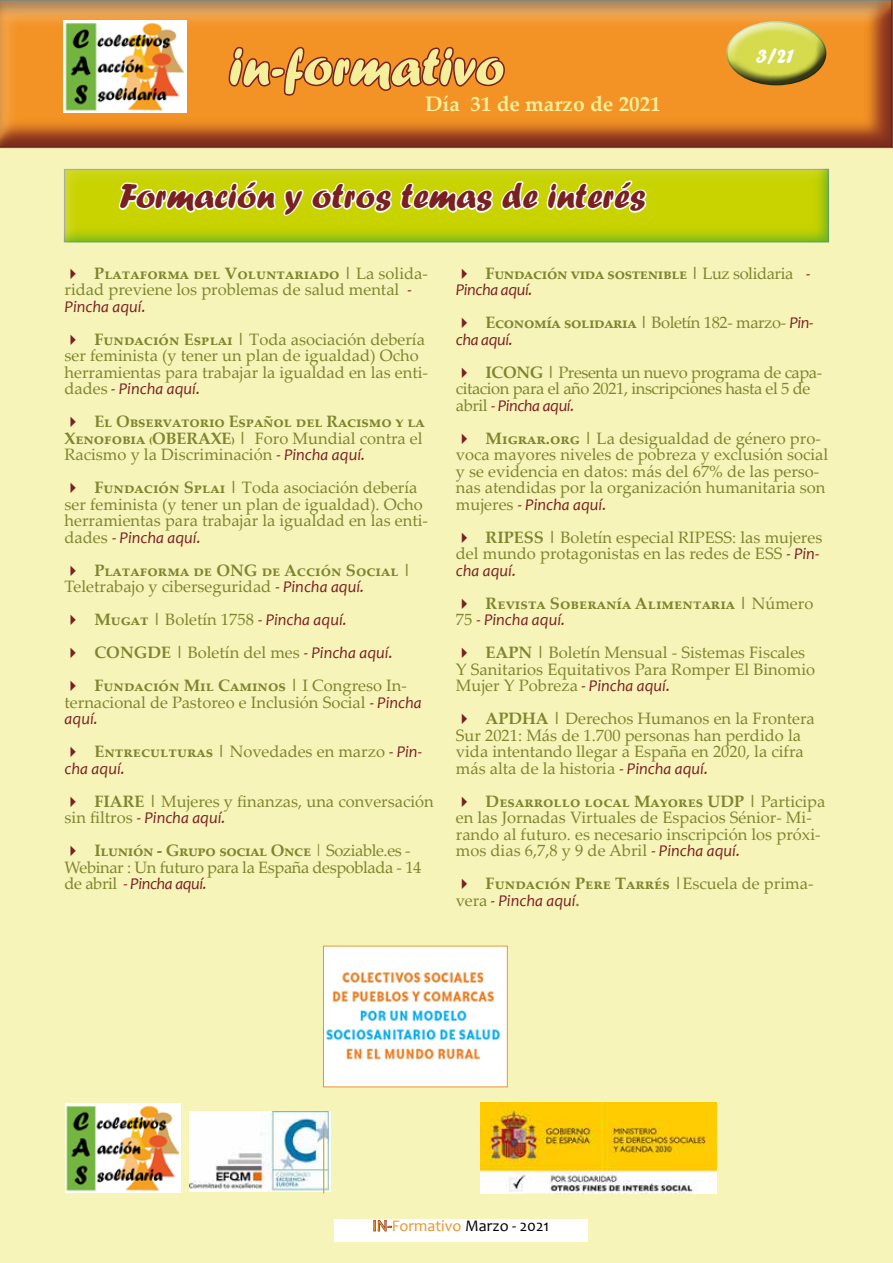
<style>
.page{position:relative;width:893px;height:1263px;background:#f7f4ba}
.page>*{position:absolute;margin:0;border:0;box-sizing:border-box;transform-origin:0 0}
.t1{font:54px "Forte";letter-spacing:-.005em;color:#f5ef9b}
.t2{font:36px "Forte";color:#792020}
.t3{font:700 21px "Palatino Linotype";color:#f5ef9b}
.t4{font:21px "Forte";color:#fff}
.t5{font:16.5px/16.5px "Palatino Linotype";color:#7e852e}
.t6{font:700 16.5px/16.5px "Palatino Linotype";color:#7e852e}
.t7{font:italic 16.5px "Candara";color:#792020}
.t8{font:16.5px/16.5px "Palatino Linotype";letter-spacing:-.025em;color:#7e852e}
.t9{font:700 16.5px "Palatino Linotype";letter-spacing:-.025em;color:#7e852e}
.t10{font:italic 16.5px "Candara";letter-spacing:-.025em;color:#792020}
.t11{font:16.2px "Candara";color:#ec9528}
.s1{font-weight:700}
.s2{font-family:"Candara";font-style:italic;color:#792020}
.s3{font-family:"Palatino Linotype";font-style:normal;color:#7e852e}
.s4{font-weight:400}
.s5{font-family:"Candara";font-weight:400;font-style:italic;color:#792020}
.s6{font-family:"Palatino Linotype";font-weight:700;font-style:normal;color:#7e852e}
.s7{color:#000}
</style>
<div class="page">
<div style="left:0;top:0;width:893px;height:150px;background:#792020;opacity:.75"></div>
<div style="left:724px;top:19px;width:103px;height:43px;background:#fff;opacity:.75"></div>
<div style="left:724px;top:35px;width:103px;height:53px;background:#000;opacity:.75"></div>
<img style="left:64px;top:21px;width:123px;height:92px">
<div style="left:334px;top:1219px;width:254px;height:23px;background:#fff"></div>
<svg style="left:373px;top:1220px;width:19px;height:12px"></svg>
<img style="left:66px;top:1104px;width:114px;height:88px">
<img style="left:190px;top:1111px;width:140px;height:81px">
<img style="left:481px;top:1102px;width:235px;height:91px">
<img style="left:325px;top:948px;width:181px;height:137px">
<div style="left:323px;top:946px;width:185px;height:141px;border:1px solid #ec9528"></div>
<hr style="left:323px;top:1129px;width:1px;height:64px;background:#c7a900">
<div style="left:50px;top:167px;width:781px;height:78px;background:#3fa535;opacity:.75"></div>
<h1 class="t1" style="left:229px;top:35px;width:277px">in-formativo</h1>
<p class="t3" style="left:425px;top:89px;width:237px">Día 31 de marzo de 2021</p>
<h2 class="t2" style="left:119px;top:175px;width:528px">Formación y otros temas de interés</h2>
<p class="t4" style="left:756px;top:43px;width:40px">3/21</p>
<p class="t5" style="left:65px;top:264px;width:365px;text-indent:30px"><span class="s1">Plataforma del Voluntariado |</span> La solida&shy;ridad previene los problemas de salud mental <span class="s2">-</span></p>
<p class="t7" style="left:65px;top:296px;width:83px">Pincha aquí.</p>
<p class="t5" style="left:65px;top:330px;width:365px;text-indent:30px"><span class="s1">Fundación Esplai |</span> Toda asociación debería ser feminista (y tener un plan de igualdad) Ocho herramientas para trabajar la igualdad en las enti-</p>
<p class="t7" style="left:65px;top:378px;width:137px"><span class="s3">dades</span> - Pincha aquí.</p>
<p class="t6" style="left:65px;top:413px;width:361px;text-align:justify;text-indent:30px">El Observatorio Español del Racismo y la Xenofobia (OBERAXE) | <span class="s4">Foro Mundial contra el Racismo y la Discriminación</span> <span class="s5">- Pincha aquí.</span></p>
<p class="t5" style="left:65px;top:479px;width:365px;text-indent:30px"><span class="s1">Fundación Splai |</span> Toda asociación debería ser feminista (y tener un plan de igualdad). Ocho herramientas para trabajar la igualdad en las enti-</p>
<p class="t7" style="left:65px;top:527px;width:138px"><span class="s3">dades</span> - Pincha aquí.</p>
<p class="t6" style="left:65px;top:561px;width:348px;text-indent:30px">Plataforma de ONG de Acción Social |<br><span class="s4">Teletrabajo y ciberseguridad</span> <span class="s5">- Pincha aquí.</span></p>
<p class="t7" style="left:94px;top:609px;width:254px"><span class="s6">Mugat |</span> <span class="s3">Boletín 1758</span> - Pincha aquí.</p>
<p class="t6" style="left:94px;top:635px;width:314px;line-height:33px">CONGDE | <span class="s4">Boletín del mes</span> <span class="s5">- Pincha aquí.<br></span>Fundación Mil Caminos | <span class="s4">I Congreso In-</span></p>
<p class="t5" style="left:65px;top:693px;width:359px">ternacional de Pastoreo e Inclusión Social <span class="s2">- Pincha</span></p>
<p class="t7" style="left:65px;top:708px;width:35px">aquí.</p>
<p class="t5" style="left:94px;top:743px;width:329px"><span class="s1">Entreculturas |</span> Novedades en marzo <span class="s2">- Pin-</span></p>
<p class="t7" style="left:65px;top:758px;width:62px">cha aquí.</p>
<p class="t5" style="left:94px;top:792px;width:341px"><span class="s1">FIARE |</span> Mujeres y finanzas, una conversación</p>
<p class="t7" style="left:65px;top:807px;width:163px"><span class="s3">sin filtros</span> - Pincha aquí.</p>
<p class="t8" style="left:65px;top:842px;width:358px;text-indent:30px"><span class="s1">Ilunión - Grupo social Once</span> | Soziable.es -<br>Webinar : Un futuro para la España despoblada - 14</p>
<p class="t10" style="left:65px;top:873px;width:144px"><span class="s3">de abril</span> - Pincha aquí.</p>
<p class="t9" style="left:486px;top:261px;width:326px">Fundación vida sostenible | <span class="s4">Luz solidaria</span> <span class="s5">-</span></p>
<p class="t10" style="left:456px;top:279px;width:78px">Pincha aquí.</p>
<p class="t9" style="left:486px;top:311px;width:329px">Economía solidaria | <span class="s4">Boletín 182- marzo-</span> <span class="s5">Pin-</span></p>
<p class="t7" style="left:456px;top:329px;width:59px">cha aquí.</p>
<p class="t8" style="left:456px;top:363px;width:368px;text-indent:30px"><span class="s1">ICONG |</span> Presenta un nuevo programa de capa&shy;citacion para el año 2021, inscripciones hasta el 5 de</p>
<p class="t10" style="left:456px;top:395px;width:120px"><span class="s3">abril</span> - Pincha aquí.</p>
<p class="t5" style="left:456px;top:429px;width:374px;text-indent:30px"><span class="s1">Migrar.org |</span> La desigualdad de género pro&shy;voca mayores niveles de pobreza y exclusión social y se evidencia en datos: más del 67% de las perso&shy;nas atendidas por la organización humanitaria son</p>
<p class="t7" style="left:456px;top:494px;width:152px"><span class="s3">mujeres</span> - Pincha aquí.</p>
<p class="t5" style="left:456px;top:528px;width:368px;text-align:right"><span class="s1">RIPESS |</span> Boletín especial RIPESS: las mujeres<br>del mundo protagonistas en las redes de ESS <span class="s2">- Pin-</span></p>
<p class="t7" style="left:456px;top:560px;width:62px">cha aquí.</p>
<p class="t6" style="left:486px;top:594px;width:329px">Revista Soberanía Alimentaria | <span class="s4">Número</span></p>
<p class="t7" style="left:456px;top:609px;width:111px"><span class="s3">75</span> - Pincha aquí.</p>
<p class="t5" style="left:456px;top:644px;width:361px;text-indent:30px"><span class="s1">EAPN |</span> Boletín Mensual - Sistemas Fiscales<br>Y Sanitarios Equitativos Para Romper El Binomio<br>Mujer Y Pobreza <span class="s2">- Pincha aquí.</span></p>
<p class="t5" style="left:456px;top:710px;width:361px;text-indent:30px"><span class="s1">APDHA |</span> Derechos Humanos en la Frontera Sur 2021: Más de 1.700 personas han perdido la vida intentando llegar a España en 2020, la cifra más alta de la historia <span class="s2">- Pincha aquí.</span></p>
<p class="t5" style="left:456px;top:792px;width:371px;text-indent:30px"><span class="s1">Desarrollo local Mayores UDP |</span> Participa en las Jornadas Virtuales de Espacios Sénior- Mi&shy;rando al futuro. es necesario inscripción los próxi&shy;mos dias 6,7,8 y 9 de Abril <span class="s2">- Pincha aquí.</span></p>
<p class="t6" style="left:486px;top:875px;width:329px">Fundación Pere Tarrés |<span class="s4">Escuela de prima-</span></p>
<p class="t7" style="left:456px;top:890px;width:125px"><span class="s3">vera</span> - Pincha aquí<span class="s6">.</span></p>
<p class="t11" style="left:372px;top:1215px;width:178px">IN-Formativo <span class="s7">Marzo - 2021</span></p>
</div>
